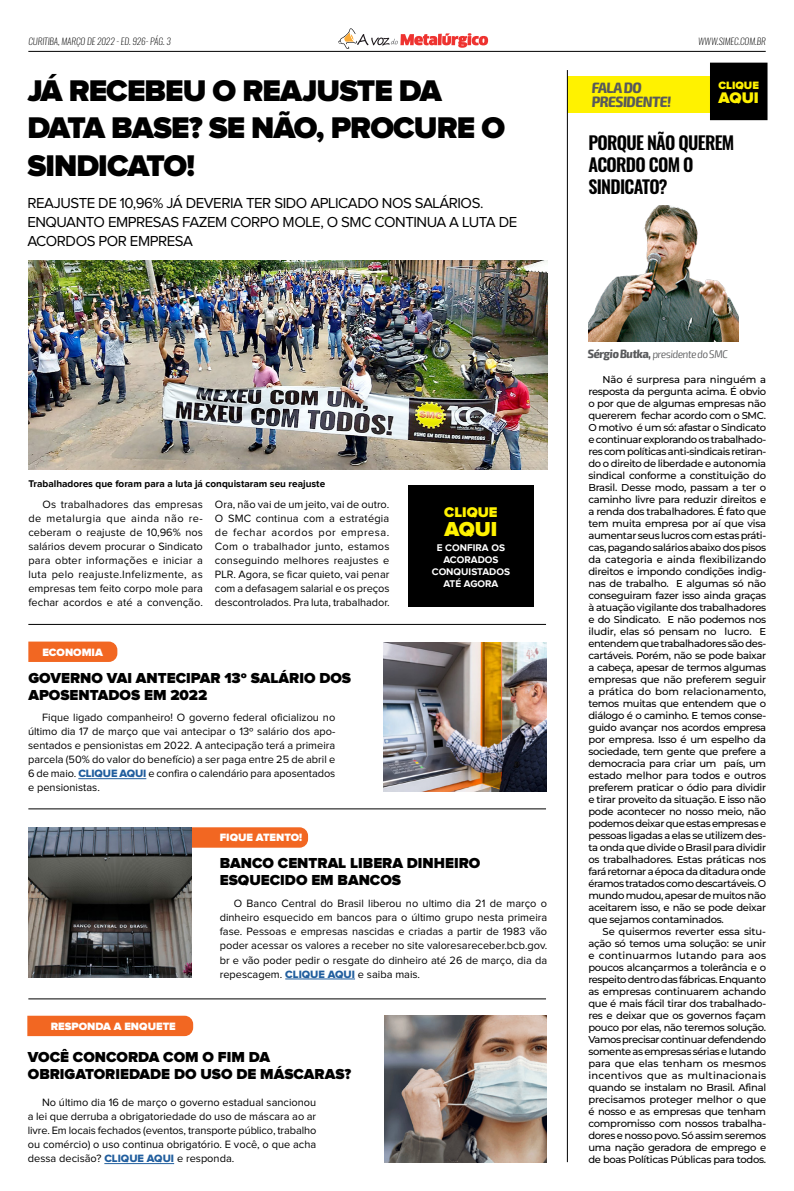
<style>
.page{position:relative;width:794px;height:1191px;background:#fff}
.page>*{position:absolute;margin:0;border:0;box-sizing:border-box;transform-origin:0 0}
.t1{font:900 31px/37.4px "Proxima Nova";letter-spacing:-.03em;color:#000}
.t2{font:900 21px "Proxima Nova";color:#fff200}
.t3{font:600 18px/21.6px "Oswald";letter-spacing:-.04em;color:#000}
.t4{font:900 15.9px "Proxima Nova";color:#fff200}
.t5{font:900 15px/17px "Proxima Nova";color:#000}
.t6{font:15px/19px "Proxima Nova";letter-spacing:-.03em;color:#000}
.t7{font:700 condensed 15px/13.6px "Exo 2";color:#58595b;scale:1.1 1}
.t8{font:900 14.5px "Proxima Nova";color:#fff200}
.t9{font:11px/14px "Proxima Nova";color:#000;text-align:justify}
.t10{font:900 11px "Proxima Nova";color:#fff}
.t11{font:300 condensed 11px "Exo 2";color:#58595b;scale:1.1 1}
.t12{font:900 11px "Proxima Nova";color:#fff200}
.t13{font:500 10px/12px "Montserrat";letter-spacing:-.03em;color:#000;text-align:justify}
.t14{font:700 10px "Proxima Nova";color:#000}
.t15{font:700 10px/12px "Proxima Nova";color:#fff;text-align:center}
.t16{font:italic 200 9.1px "Oswald";color:#000}
.s1{font-family:"Proxima Nova Extrabld";color:#215e9e}
.s2{font-weight:700;font-size:12px}
</style>
<div class="page">
<hr style="left:28px;top:51px;width:737px;height:1px;background:#000">
<svg style="left:338px;top:28px;width:150px;height:21px"></svg>
<img style="left:588px;top:206px;width:150px;height:135px">
<div style="left:567px;top:76px;width:200px;height:37px;background:#fff200"></div>
<hr style="left:567px;top:70px;width:1px;height:1092px;background:#000">
<svg style="left:28px;top:641px;width:89px;height:21px;background:#f26e2c"></svg>
<div style="left:192px;top:827px;width:116px;height:20px;background:#f26722"></div>
<div style="left:27px;top:1015px;width:166px;height:21px;background:#f26722"></div>
<hr style="left:78px;top:778px;width:68px;height:1px;background:#215e9e">
<hr style="left:285px;top:978px;width:70px;height:1px;background:#215e9e">
<hr style="left:104px;top:1163px;width:70px;height:1px;background:#215e9e">
<img style="left:384px;top:642px;width:163px;height:149px">
<img style="left:29px;top:827px;width:163px;height:150px">
<img style="left:384px;top:1015px;width:162px;height:147px">
<hr style="left:28px;top:808px;width:518px;height:1px;background:#000">
<hr style="left:28px;top:624px;width:518px;height:1px;background:#000">
<hr style="left:28px;top:998px;width:518px;height:1px;background:#000">
<img style="left:28px;top:260px;width:519px;height:210px">
<div style="left:710px;top:63px;width:57px;height:57px;background:#000"></div>
<div style="left:408px;top:485px;width:125px;height:121px;background:#000"></div>
<p class="t16" style="left:28px;top:35px;width:144px">CURITIBA, MARÇO DE 2022 - ED. 926- PÁG. 3</p>
<p class="t16" style="left:698px;top:35px;width:69px">WWW.SIMEC.COM.BR</p>
<h1 class="t1" style="left:27px;top:73px;width:479px">JÁ RECEBEU O REAJUSTE DA<br>DATA BASE? SE NÃO, PROCURE O<br>SINDICATO!</h1>
<h3 class="t6" style="left:27px;top:194px;width:491px">REAJUSTE DE 10,96% JÁ DEVERIA TER SIDO APLICADO NOS SALÁRIOS.<br>ENQUANTO EMPRESAS FAZEM CORPO MOLE, O SMC CONTINUA A LUTA DE<br>ACORDOS POR EMPRESA</h3>
<p class="t14" style="left:28px;top:478px;width:298px">Trabalhadores que foram para a luta já conquistaram seu reajuste</p>
<p class="t9" style="left:28px;top:498px;width:176px;text-indent:14px">Os trabalhadores das empresas de metalurgia que ainda não re&shy;ceberam o reajuste de 10,96% nos salários devem procurar o Sindicato para obter informações e iniciar a luta pelo reajuste.Infelizmente, as empresas tem feito corpo mole para fechar acordos e até a convenção.</p>
<p class="t9" style="left:215px;top:498px;width:176px">Ora, não vai de um jeito, vai de outro.<br>O SMC continua com a estratégia de fechar acordos por empresa.<br>Com o trabalhador junto, estamos conseguindo melhores reajustes e PLR. Agora, se ficar quieto, vai penar com a defasagem salarial e os preços descontrolados. Pra luta, trabalhador.</p>
<p class="t10" style="left:42px;top:647px;width:62px">ECONOMIA</p>
<h3 class="t5" style="left:28px;top:670px;width:324px">GOVERNO VAI ANTECIPAR 13º SALÁRIO DOS<br>APOSENTADOS EM 2022</h3>
<p class="t9" style="left:28px;top:711px;width:309px;text-indent:14px">Fique ligado companheiro! O governo federal oficializou no último dia 17 de março que vai antecipar o 13º salário dos apo&shy;sentados e pensionistas em 2022. A antecipação terá a primeira parcela (50% do valor do benefício) a ser paga entre 25 de abril e 6 de maio. <span class="s1">CLIQUE AQUI</span> e confira o calendário para aposentados e pensionistas.</p>
<p class="t10" style="left:220px;top:832px;width:84px">FIQUE ATENTO!</p>
<h3 class="t8" style="left:444px;top:506px;width:55px">CLIQUE</h3>
<h2 class="t2" style="left:444px;top:519px;width:54px">AQUI</h2>
<p class="t15" style="left:432px;top:541px;width:80px">E CONFIRA OS<br>ACORADOS<br>CONQUISTADOS<br>ATÉ AGORA</p>
<h3 class="t5" style="left:220px;top:855px;width:262px">BANCO CENTRAL LIBERA DINHEIRO<br>ESQUECIDO EM BANCOS</h3>
<p class="t10" style="left:51px;top:1021px;width:127px">RESPONDA A ENQUETE</p>
<p class="t9" style="left:220px;top:897px;width:329px;text-indent:14px">O Banco Central do Brasil liberou no ultimo dia 21 de março o dinheiro esquecido em bancos para o último grupo nesta primeira fase. Pessoas e empresas nascidas e criadas a partir de 1983 vão poder acessar os valores a receber no site valoresareceber.bcb.gov. br e vão poder pedir o resgate do dinheiro até 26 de março, dia da repescagem. <span class="s1">CLIQUE AQUI</span> e saiba mais.</p>
<h3 class="t5" style="left:28px;top:1049px;width:325px">VOCÊ CONCORDA COM O FIM DA<br>OBRIGATORIEDADE DO USO DE MÁSCARAS?</h3>
<p class="t9" style="left:28px;top:1096px;width:290px;text-indent:14px">No último dia 16 de março o governo estadual sancionou a lei que derruba a obrigatoriedade do uso de máscara ao ar livre. Em locais fechados (eventos, transporte público, trabalho ou comércio) o uso continua obrigatório. E você, o que acha dessa decisão? <span class="s1">CLIQUE AQUI</span> e responda.</p>
<h3 class="t7" style="left:591px;top:81px;width:75px">FALA DO<br>PRESIDENTE!</h3>
<p class="t12" style="left:718px;top:80px;width:42px">CLIQUE</p>
<h3 class="t4" style="left:718px;top:90px;width:42px">AQUI</h3>
<h3 class="t3" style="left:588px;top:133px;width:147px">PORQUE NÃO QUEREM<br>ACORDO COM O<br>SINDICATO?</h3>
<p class="t11" style="left:587px;top:348px;width:130px"><span class="s2">Sérgio Butka,</span>presidente do SMC</p>
<p class="t13" style="left:588px;top:373px;width:179px;text-indent:14px">Não é surpresa para ninguém a resposta da pergunta acima. É obvio o por que de algumas empresas não quererem fechar acordo com o SMC.<br>O motivo é um só: afastar o Sindicato e continuar explorando os trabalhado&shy;res com políticas anti-sindicais retiran&shy;do o direito de liberdade e autonomia sindical conforme a constituição do Brasil. Desse modo, passam a ter o caminho livre para reduzir direitos e a renda dos trabalhadores. É fato que tem muita empresa por aí que visa aumentar seus lucros com estas práti&shy;cas, pagando salários abaixo dos pisos da categoria e ainda flexibilizando direitos e impondo condições indig&shy;nas de trabalho. E algumas só não conseguiram fazer isso ainda graças à atuação vigilante dos trabalhadores e do Sindicato. E não podemos nos iludir, elas só pensam no lucro. E entendem que trabalhadores são des&shy;cartáveis. Porém, não se pode baixar a cabeça, apesar de termos algumas empresas que não preferem seguir a prática do bom relacionamento, temos muitas que entendem que o diálogo é o caminho. E temos conse&shy;guido avançar nos acordos empresa por empresa. Isso é um espelho da sociedade, tem gente que prefere a democracia para criar um país, um estado melhor para todos e outros preferem praticar o ódio para dividir e tirar proveito da situação. E isso não pode acontecer no nosso meio, não podemos deixar que estas empresas e pessoas ligadas a elas se utilizem des&shy;ta onda que divide o Brasil para dividir os trabalhadores. Estas práticas nos fará retornar a época da ditadura onde éramos tratados como descartáveis. O mundo mudou, apesar de muitos não aceitarem isso, e não se pode deixar que sejamos contaminados.</p>
<p class="t13" style="left:588px;top:925px;width:179px;text-indent:14px">Se quisermos reverter essa situ&shy;ação só temos uma solução: se unir e continuarmos lutando para aos poucos alcançarmos a tolerância e o respeito dentro das fábricas. Enquanto as empresas continuarem achando que é mais fácil tirar dos trabalhado&shy;res e deixar que os governos façam pouco por elas, não teremos solução.<br>Vamos precisar continuar defendendo somente as empresas sérias e lutando para que elas tenham os mesmos incentivos que as multinacionais quando se instalam no Brasil. Afinal precisamos proteger melhor o que é nosso e as empresas que tenham compromisso com nossos trabalha&shy;dores e nosso povo. Só assim seremos uma nação geradora de emprego e de boas Políticas Públicas para todos.</p>
</div>
